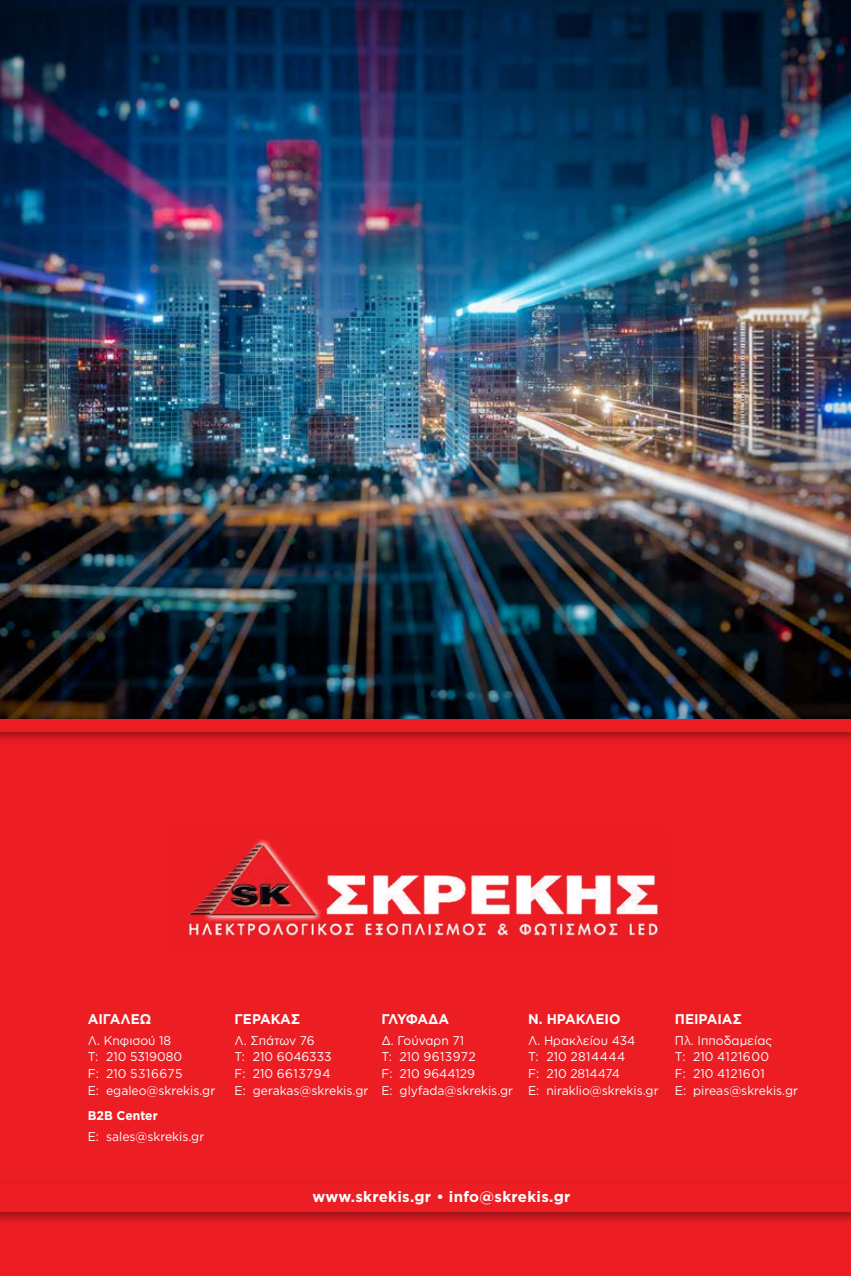
<style>
.page{position:relative;width:851px;height:1276px;background:#fff}
.page>*{position:absolute;margin:0;border:0;box-sizing:border-box;transform-origin:0 0}
.t1{font:700 15px "Gotham Greek";letter-spacing:.02em;color:#fff}
.t2{font:700 14.1px "Gotham Greek";color:#fff;scale:.96 1}
.t3{font:700 14.1px "Gotham Greek";letter-spacing:-.05em;color:#fff;scale:.96 1}
.t4{font:12.6px/16.8px "Gotham Greek";color:#fff;scale:.96 1}
.t5{font:700 12.6px "Gotham Greek";color:#fff;scale:.96 1}
</style>
<div class="page">
<div style="left:0;top:657px;width:850px;height:619px;background:#ed1d24"></div>
<img style="left:0;top:0;width:850px;height:715px">
<div style="left:0;top:715px;width:850px;height:29px;background:#000;opacity:.38"></div>
<div style="left:0;top:719px;width:850px;height:12px;background:#ed1d24"></div>
<div style="left:0;top:1179px;width:850px;height:45px;background:#000;opacity:.38"></div>
<div style="left:0;top:1183px;width:850px;height:29px;background:#ed1d24"></div>
<img style="left:188px;top:839px;width:471px;height:99px">
<p class="t2" style="left:88px;top:1010px;width:68px">ΑΙΓΑΛΕΩ</p>
<p class="t4" style="left:88px;top:1031px;width:134px">Λ. Κηφισού 18<br>Τ: 210 5319080<br>F: 210 5316675<br>Ε: egaleo@skrekis.gr</p>
<p class="t5" style="left:88px;top:1108px;width:74px">B2B Center</p>
<p class="t4" style="left:88px;top:1128px;width:123px">Ε: sales@skrekis.gr</p>
<p class="t2" style="left:234px;top:1010px;width:70px">ΓΕΡΑΚΑΣ</p>
<p class="t4" style="left:234px;top:1031px;width:141px">Λ. Σπάτων 76<br>Τ: 210 6046333<br>F: 210 6613794<br>Ε: gerakas@skrekis.gr</p>
<p class="t3" style="left:381px;top:1010px;width:72px">ΓΛΥΦΑΔΑ</p>
<p class="t4" style="left:381px;top:1031px;width:139px">Δ. Γούναρη 71<br>Τ: 210 9613972<br>F: 210 9644129<br>Ε: glyfada@skrekis.gr</p>
<p class="t2" style="left:528px;top:1010px;width:98px">Ν. ΗΡΑΚΛΕΙΟ</p>
<p class="t4" style="left:528px;top:1031px;width:137px">Λ. Ηρακλείου 434<br>Τ: 210 2814444<br>F: 210 2814474<br>Ε: niraklio@skrekis.gr</p>
<p class="t2" style="left:674px;top:1010px;width:71px">ΠΕΙΡΑΙΑΣ</p>
<p class="t4" style="left:674px;top:1031px;width:130px">Πλ. Ιπποδαμείας<br>Τ: 210 4121600<br>F: 210 4121601<br>Ε: pireas@skrekis.gr</p>
<p class="t1" style="left:312px;top:1188px;width:259px">www.skrekis.gr • info@skrekis.gr</p>
</div>
